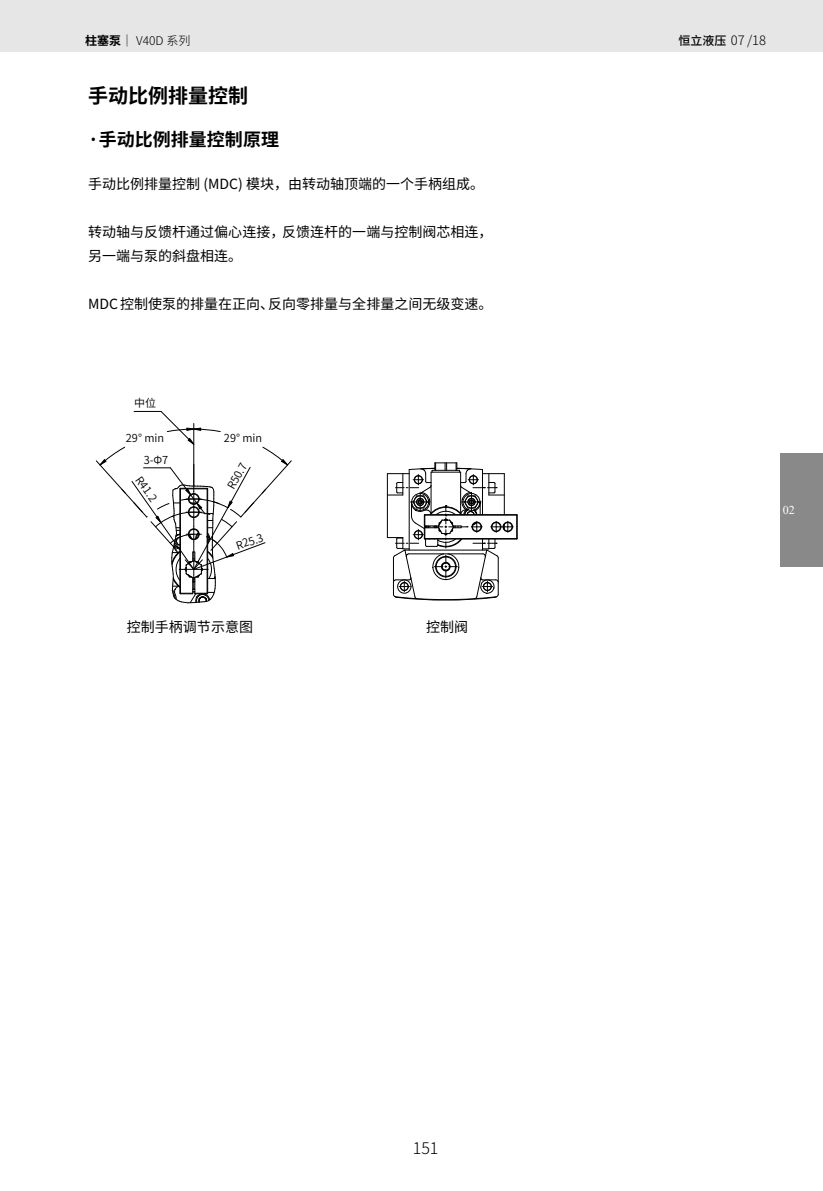
<style>
.page{position:relative;width:823px;height:1191px;background:#fff}
.page>*{position:absolute;margin:0;border:0;box-sizing:border-box;transform-origin:0 0}
.t1{font:700 20px "Noto Sans Hans";color:#000}
.t2{font:700 18px "Noto Sans Hans";color:#000}
.t3{font:300 16px "Noto Sans Hans";color:#000}
.t4{font:14px/24px "Noto Sans Hans";color:#000}
.t5{font:14px "Arial";color:#000}
.t6{font:300 13px "Noto Sans Hans";color:#000}
.t7{font:300 12px "Noto Sans Hans";color:#000}
.t8{font:12px "Times New Roman";color:#fff}
.t9{font:600 11px "Noto Sans Hans";color:#000}
.s1{font-weight:700}
.s2{font-weight:500;font-size:12px}
</style>
<div class="page">
<div style="left:0;top:0;width:822px;height:51px;background:#e6e6e6"></div>
<div style="left:780px;top:454px;width:42px;height:113px;background:#898989"></div>
<svg style="left:96px;top:411px;width:195px;height:192px"></svg>
<svg style="left:387px;top:462px;width:130px;height:139px"></svg>
<p class="t7" style="left:85px;top:33px;width:107px"><span class="s1">柱塞泵</span>｜ V40D 系列</p>
<p class="t6" style="left:678px;top:33px;width:89px"><span class="s2">恒立液压</span> 07 /18</p>
<p class="t5" style="left:694px;top:33px;width:11px">A</p>
<h1 class="t1" style="left:88px;top:84px;width:161px">手动比例排量控制</h1>
<p class="t2" style="left:88px;top:129px;width:192px">·手动比例排量控制原理</p>
<p class="t4" style="left:88px;top:172px;width:397px">手动比例排量控制 (MDC) 模块，由转动轴顶端的一个手柄组成。</p>
<p class="t4" style="left:88px;top:220px;width:405px">转动轴与反馈杆通过偏心连接，反馈连杆的一端与控制阀芯相连，另一端与泵的斜盘相连。</p>
<p class="t4" style="left:88px;top:292px;width:405px">MDC 控制使泵的排量在正向、反向零排量与全排量之间无级变速。</p>
<p class="t5" style="left:244px;top:297px;width:17px">L1</p>
<p class="t5" style="left:333px;top:297px;width:11px">S</p>
<p class="t9" style="left:134px;top:397px;width:23px">中位</p>
<p class="t9" style="left:126px;top:431px;width:40px">29° min</p>
<p class="t9" style="left:224px;top:431px;width:40px">29° min</p>
<p class="t9" style="left:143px;top:474px;width:29px;rotate:55deg">R41.2</p>
<p class="t9" style="left:144px;top:454px;width:26px">3-Φ7</p>
<p class="t9" style="left:225px;top:485px;width:29px;rotate:-61deg">R50.7</p>
<p class="t9" style="left:234px;top:540px;width:29px;rotate:-19deg">R25.3</p>
<p class="t4" style="left:127px;top:615px;width:127px">控制手柄调节示意图</p>
<p class="t4" style="left:426px;top:615px;width:43px">控制阀</p>
<p class="t8" style="left:782px;top:502px;width:13px">02</p>
<p class="t3" style="left:412px;top:1139px;width:27px">151</p>
</div>
